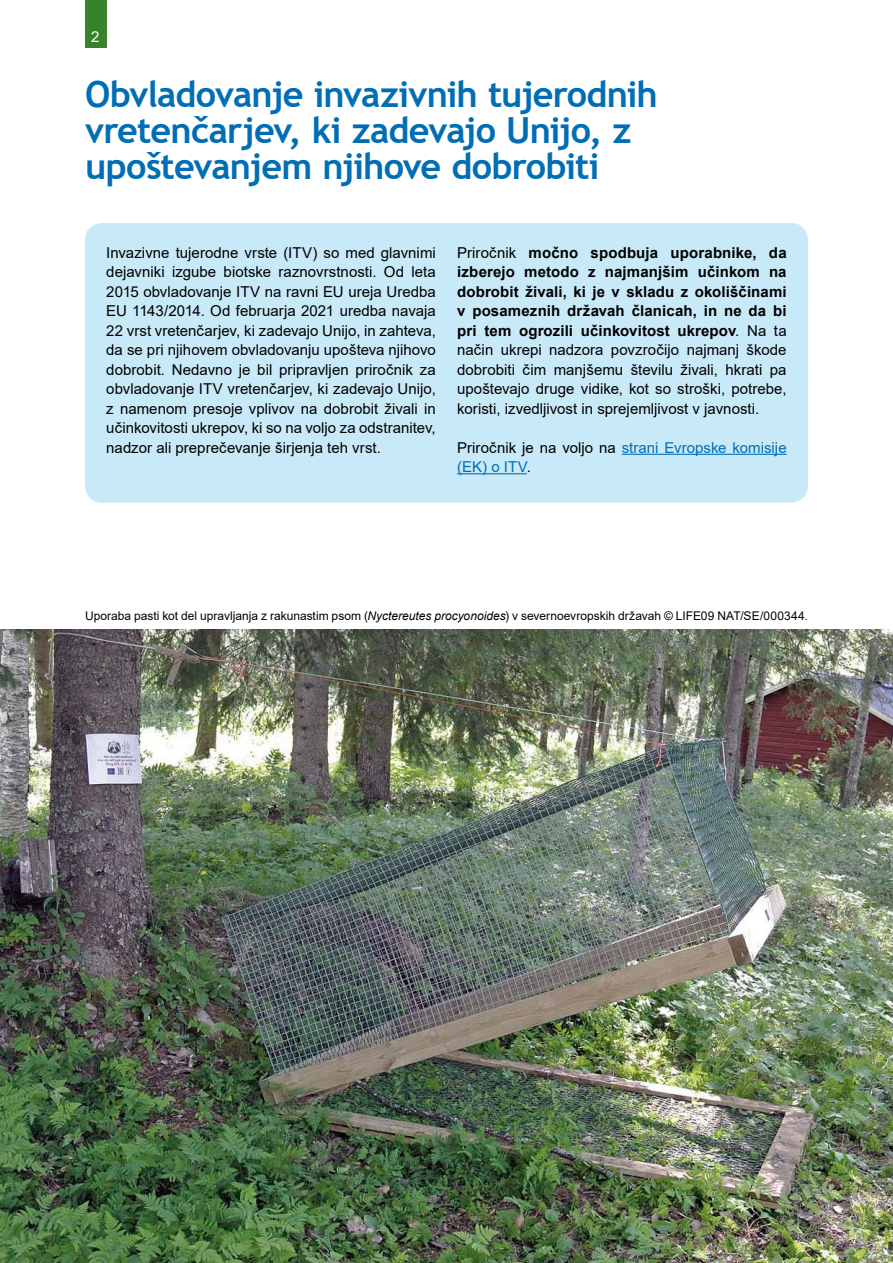
<style>
.page{position:relative;width:893px;height:1263px;background:#fff}
.page>*{position:absolute;margin:0;border:0;box-sizing:border-box;transform-origin:0 0}
.t1{font:700 36px/36px "Trebuchet MS";letter-spacing:-.025em;color:#006eb5}
.t2{font:15px/19.5px "Arial";color:#000;text-align:justify}
.t3{font:15px/19.5px "Arial";color:#006eb5}
.t4{font:15px "Arial";color:#fff}
.t5{font:12px "Arial";color:#000}
.s1{font-weight:700}
.s2{color:#000}
.s3{font-style:italic}
</style>
<div class="page">
<div style="left:85px;top:0;width:21px;height:48px;background:#38822c"></div>
<div style="left:85px;top:223px;width:723px;height:280px;background:#c8e9f8;border-radius:17px"></div>
<hr style="left:622px;top:454px;width:165px;height:1px;background:#006eb5">
<hr style="left:457px;top:473px;width:70px;height:1px;background:#006eb5">
<img style="left:0;top:629px;width:893px;height:634px">
<p class="t4" style="left:91px;top:26px;width:10px">2</p>
<h1 class="t1" style="left:85px;top:77px;width:574px">Obvladovanje invazivnih tujerodnih vretenčarjev, ki zadevajo Unijo, z upoštevanjem njihove dobrobiti</h1>
<p class="t2" style="left:106px;top:243px;width:331px">Invazivne tujerodne vrste (ITV) so med glavnimi dejavniki izgube biotske raznovrstnosti. Od leta 2015 obvladovanje ITV na ravni EU ureja Uredba EU 1143/2014. Od februarja 2021 uredba navaja 22 vrst vretenčarjev, ki zadevajo Unijo, in zahteva, da se pri njihovem obvladovanju upošteva njihovo dobrobit. Nedavno je bil pripravljen priročnik za obvladovanje ITV vretenčarjev, ki zadevajo Unijo, z namenom presoje vplivov na dobrobit živali in učinkovitosti ukrepov, ki so na voljo za odstranitev, nadzor ali preprečevanje širjenja teh vrst.</p>
<p class="t2" style="left:457px;top:243px;width:331px">Priročnik <span class="s1">močno spodbuja uporabnike, da izberejo metodo z najmanjšim učinkom na dobrobit živali, ki je v skladu z okoliščinami v posameznih državah članicah, in ne da bi pri tem ogrozili učinkovitost ukrepov</span>. Na ta način ukrepi nadzora povzročijo najmanj škode dobrobiti čim manjšemu številu živali, hkrati pa upoštevajo druge vidike, kot so stroški, potrebe, koristi, izvedljivost in sprejemljivost v javnosti.</p>
<p class="t3" style="left:457px;top:438px;width:331px"><span class="s2">Priročnik je na voljo na</span> strani Evropske komisije (EK) o ITV<span class="s2">.</span></p>
<p class="t5" style="left:85px;top:608px;width:724px">Uporaba pasti kot del upravljanja z rakunastim psom (<span class="s3">Nyctereutes procyonoides</span>) v severnoevropskih državah © LIFE09 NAT/SE/000344.</p>
</div>
